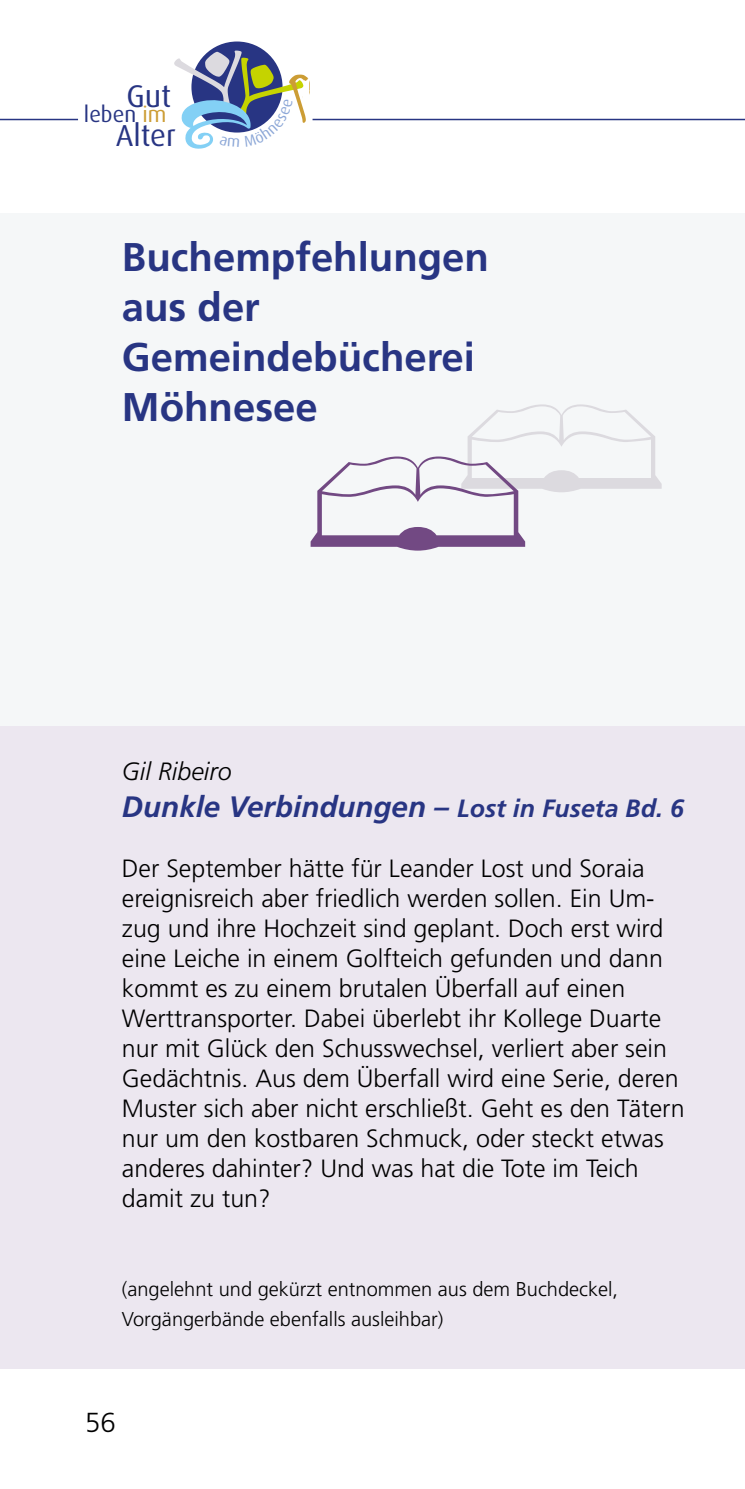
<style>
.page{position:relative;width:745px;height:1489px;background:#fff}
.page>*{position:absolute;margin:0;border:0;box-sizing:border-box;transform-origin:0 0}
.t1{font:700 40px/50px "Frutiger LT Std";color:#283583}
.t2{font:31.25px "Dax";color:#283583}
.t3{font:30.25px "Dax";color:#283583}
.t4{font:italic 700 29.5px "Frutiger LT Std";color:#283583}
.t5{font:300 27.5px "Frutiger LT Std";color:#000}
.t6{font:300 25px/30px "Frutiger LT Std";color:#000}
.t7{font:italic 300 25px "Frutiger LT Std";color:#000}
.t8{font:22.25px "Dax";color:#283583}
.t9{font:300 20px/30px "Frutiger LT Std";color:#000}
.s1{color:#cc9d35}
.s2{font-size:25px}
</style>
<div class="page">
<div style="left:0;top:213px;width:744px;height:1155px;background:#f5f7f8"></div>
<div style="left:0;top:726px;width:744px;height:642px;background:#ece7f0"></div>
<svg style="left:191px;top:41px;width:91px;height:91px"></svg>
<hr style="left:0;top:119px;width:78px;height:1px;background:#283583">
<hr style="left:312px;top:119px;width:432px;height:1px;background:#283583">
<svg style="left:191px;top:47px;width:129px;height:86px"></svg>
<p class="t2" style="left:126px;top:78px;width:46px">Gut</p>
<p class="t8" style="left:84px;top:102px;width:84px">leben <span class="s1">im</span></p>
<p class="t3" style="left:116px;top:118px;width:62px">Alter</p>
<h1 class="t1" style="left:122px;top:232px;width:368px">Buchempfehlungen aus der<br>Gemeindebücherei<br>Möhnesee</h1>
<p class="t7" style="left:122px;top:756px;width:111px">Gil Ribeiro</p>
<p class="t4" style="left:122px;top:789px;width:563px">Dunkle Verbindungen – <span class="s2">Lost in Fuseta Bd. 6</span></p>
<p class="t6" style="left:122px;top:853px;width:564px">Der September hätte für Leander Lost und Soraia ereignisreich aber friedlich werden sollen. Ein Um&shy;zug und ihre Hochzeit sind geplant. Doch erst wird eine Leiche in einem Golfteich gefunden und dann kommt es zu einem brutalen Überfall auf einen Werttransporter. Dabei überlebt ihr Kollege Duarte nur mit Glück den Schusswechsel, verliert aber sein Gedächtnis. Aus dem Überfall wird eine Serie, deren Muster sich aber nicht erschließt. Geht es den Tätern nur um den kostbaren Schmuck, oder steckt etwas anderes dahinter? Und was hat die Tote im Teich damit zu tun?</p>
<p class="t9" style="left:122px;top:1273px;width:497px">(angelehnt und gekürzt entnommen aus dem Buchdeckel,<br>Vorgängerbände ebenfalls ausleihbar)</p>
<p class="t5" style="left:85px;top:1406px;width:32px">56</p>
</div>
